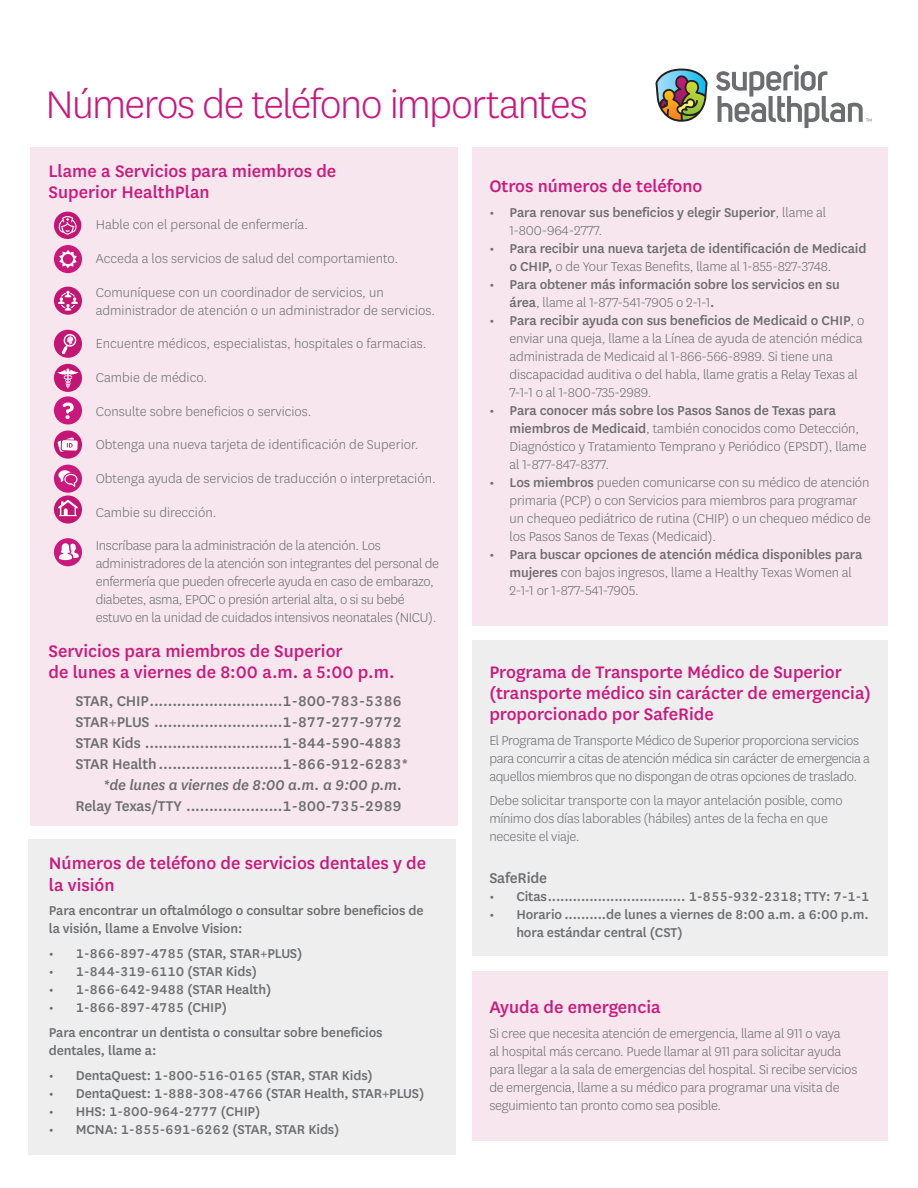
<style>
.page{position:relative;width:918px;height:1188px;background:#fff}
.page>*{position:absolute;margin:0;border:0;box-sizing:border-box;transform-origin:0 0}
.t1{font:300 45px "Centene Sans";letter-spacing:-.035em;color:#ca187d}
.t2{font:500 19.5px/21px "Centene Sans";color:#ca1a7d}
.t3{font:500 16.5px "Centene Sans";letter-spacing:-.01em;color:#6c6d70}
.t4{font:italic 500 16.5px "Centene Sans";letter-spacing:-.01em;color:#6c6d70}
.t5{font:300 15px/18px "Centene Sans";letter-spacing:-.01em;color:#6c6d70}
.t6{font:500 15px/18px "Centene Sans";letter-spacing:-.01em;color:#6c6d70}
.s1{font-weight:300}
.s2{font-weight:500}
</style>
<div class="page">
<div style="left:472px;top:640px;width:416px;height:315px;background:#eeeeef"></div>
<div style="left:472px;top:971px;width:416px;height:169px;background:#f7e6ed"></div>
<img style="left:655px;top:64px;width:217px;height:64px">
<div style="left:473px;top:147px;width:415px;height:479px;background:#f7e6ed"></div>
<div style="left:29px;top:839px;width:427px;height:316px;background:#eeeeef"></div>
<div style="left:30px;top:147px;width:428px;height:678px;background:#f7e6ed"></div>
<div style="left:54px;top:245px;width:28px;height:28px;background:#ca187d;border-radius:50%"></div>
<svg style="left:59px;top:250px;width:18px;height:18px"></svg>
<div style="left:54px;top:396px;width:28px;height:29px;background:#ca187d;border-radius:50%"></div>
<svg style="left:63px;top:403px;width:11px;height:16px"></svg>
<div style="left:54px;top:465px;width:28px;height:28px;background:#ca187d;border-radius:50%"></div>
<svg style="left:58px;top:470px;width:20px;height:17px"></svg>
<div style="left:54px;top:538px;width:28px;height:28px;background:#ca187d;border-radius:50%"></div>
<svg style="left:59px;top:543px;width:20px;height:17px"></svg>
<svg style="left:58px;top:291px;width:20px;height:20px"></svg>
<svg style="left:62px;top:334px;width:15px;height:20px"></svg>
<svg style="left:57px;top:369px;width:21px;height:20px"></svg>
<svg style="left:57px;top:437px;width:21px;height:15px"></svg>
<svg style="left:58px;top:500px;width:20px;height:16px"></svg>
<svg style="left:59px;top:216px;width:18px;height:19px"></svg>
<h1 class="t1" style="left:46px;top:76px;width:544px">Números de teléfono importantes</h1>
<h2 class="t2" style="left:49px;top:159px;width:289px">Llame a Servicios para miembros de<br>Superior HealthPlan</h2>
<p class="t5" style="left:96px;top:215px;width:214px">Hable con el personal de enfermería.</p>
<p class="t5" style="left:96px;top:249px;width:304px">Acceda a los servicios de salud del comportamiento.</p>
<p class="t5" style="left:96px;top:283px;width:341px">Comuníquese con un coordinador de servicios, un administrador de atención o un administrador de servicios.</p>
<p class="t5" style="left:96px;top:334px;width:332px">Encuentre médicos, especialistas, hospitales o farmacias.</p>
<p class="t5" style="left:96px;top:368px;width:113px">Cambie de médico.</p>
<p class="t5" style="left:96px;top:402px;width:217px">Consulte sobre beneficios o servicios.</p>
<p class="t5" style="left:96px;top:435px;width:324px">Obtenga una nueva tarjeta de identificación de Superior.</p>
<p class="t5" style="left:96px;top:469px;width:341px">Obtenga ayuda de servicios de traducción o interpretación.</p>
<p class="t5" style="left:96px;top:503px;width:122px">Cambie su dirección.</p>
<p class="t5" style="left:96px;top:536px;width:345px">Inscríbase para la administración de la atención. Los administradores de la atención son integrantes del personal de enfermería que pueden ofrecerle ayuda en caso de embarazo, diabetes, asma, EPOC o presión arterial alta, o si su bebé estuvo en la unidad de cuidados intensivos neonatales (NICU).</p>
<h2 class="t2" style="left:49px;top:639px;width:296px">Servicios para miembros de Superior</h2>
<p class="t2" style="left:49px;top:660px;width:348px">de lunes a viernes de 8:00 a.m. a 5:00 p.m.</p>
<p class="t3" style="left:76px;top:689px;width:328px">STAR, CHIP.............................1-800-783-5386</p>
<p class="t3" style="left:76px;top:710px;width:328px">STAR+PLUS ............................1-877-277-9772</p>
<p class="t3" style="left:76px;top:731px;width:328px">STAR Kids ..............................1-844-590-4883</p>
<p class="t3" style="left:76px;top:752px;width:334px">STAR Health...........................1-866-912-6283*</p>
<p class="t4" style="left:103px;top:774px;width:300px">*de lunes a viernes de 8:00 a.m. a 9:00 p.m.</p>
<p class="t3" style="left:76px;top:794px;width:328px">Relay Texas/TTY .....................1-800-735-2989</p>
<h2 class="t2" style="left:49px;top:851px;width:379px;line-height:21.6px">Números de teléfono de servicios dentales y de la visión</h2>
<p class="t6" style="left:49px;top:901px;width:376px">Para encontrar un oftalmólogo o consultar sobre beneficios de la visión, llame a Envolve Vision:</p>
<p class="t6" style="left:76px;top:944px;width:228px">1-866-897-4785 (STAR, STAR+PLUS)</p>
<p class="t6" style="left:76px;top:962px;width:183px">1-844-319-6110 (STAR Kids)</p>
<p class="t6" style="left:76px;top:980px;width:197px">1-866-642-9488 (STAR Health)</p>
<p class="t6" style="left:76px;top:998px;width:153px">1-866-897-4785 (CHIP)</p>
<p class="t6" style="left:49px;top:1022px;width:335px">Para encontrar un dentista o consultar sobre beneficios dentales, llame a:</p>
<p class="t6" style="left:76px;top:1065px;width:299px">DentaQuest: 1-800-516-0165 (STAR, STAR Kids)</p>
<p class="t6" style="left:76px;top:1083px;width:350px">DentaQuest: 1-888-308-4766 (STAR Health, STAR+PLUS)</p>
<p class="t6" style="left:76px;top:1101px;width:186px">HHS: 1-800-964-2777 (CHIP)</p>
<p class="t6" style="left:76px;top:1119px;width:265px">MCNA: 1-855-691-6262 (STAR, STAR Kids)</p>
<p class="t6" style="left:49px;top:944px;width:7px;text-align:justify">• • • •</p>
<p class="t6" style="left:49px;top:1065px;width:7px;text-align:justify">• • • •</p>
<h2 class="t2" style="left:489px;top:174px;width:215px">Otros números de teléfono</h2>
<p class="t6" style="left:510px;top:202px;width:318px">Para renovar sus beneficios y elegir Superior<span class="s1">, llame al<br>1-800-964-2777.</span></p>
<p class="t6" style="left:510px;top:238px;width:359px">Para recibir una nueva tarjeta de identificación de Medicaid o CHIP, <span class="s1">o de Your Texas Benefits, llame al 1-855-827-3748.</span></p>
<p class="t6" style="left:510px;top:274px;width:332px">Para obtener más información sobre los servicios en su área<span class="s1">, llame al 1-877-541-7905 o 2-1-1</span>.</p>
<p class="t5" style="left:510px;top:311px;width:356px"><span class="s2">Para recibir ayuda con sus beneficios de Medicaid o CHIP</span>, o enviar una queja, llame a la Línea de ayuda de atención médica administrada de Medicaid al 1-866-566-8989. Si tiene una discapacidad auditiva o del habla, llame gratis a Relay Texas al 7-1-1 o al 1-800-735-2989.</p>
<p class="t5" style="left:510px;top:401px;width:359px"><span class="s2">Para conocer más sobre los Pasos Sanos de Texas para miembros de Medicaid</span>, también conocidos como Detección, Diagnóstico y Tratamiento Temprano y Periódico (EPSDT), llame al 1-877-847-8377.</p>
<p class="t5" style="left:510px;top:473px;width:363px"><span class="s2">Los miembros</span> pueden comunicarse con su médico de atención primaria (PCP) o con Servicios para miembros para programar un chequeo pediátrico de rutina (CHIP) o un chequeo médico de los Pasos Sanos de Texas (Medicaid).</p>
<p class="t5" style="left:510px;top:545px;width:354px"><span class="s2">Para buscar opciones de atención médica disponibles para mujeres</span> con bajos ingresos, llame a Healthy Texas Women al<br>2-1-1 or 1-877-541-7905.</p>
<p class="t6" style="left:489px;top:202px;width:7px">•</p>
<p class="t6" style="left:489px;top:238px;width:7px">•</p>
<p class="t6" style="left:489px;top:274px;width:7px">•</p>
<p class="t6" style="left:489px;top:310px;width:7px">•</p>
<p class="t6" style="left:489px;top:400px;width:7px">•</p>
<p class="t6" style="left:489px;top:472px;width:7px">•</p>
<p class="t6" style="left:489px;top:544px;width:7px">•</p>
<h2 class="t2" style="left:489px;top:660px;width:383px">Programa de Transporte Médico de Superior (transporte médico sin carácter de emergencia) proporcionado por SafeRide</h2>
<p class="t5" style="left:489px;top:731px;width:382px">El Programa de Transporte Médico de Superior proporciona servicios para concurrir a citas de atención médica sin carácter de emergencia a aquellos miembros que no dispongan de otras opciones de traslado.</p>
<p class="t5" style="left:489px;top:791px;width:355px">Debe solicitar transporte con la mayor antelación posible, como mínimo dos días laborables (hábiles) antes de la fecha en que necesite el viaje.</p>
<h3 class="t3" style="left:489px;top:866px;width:59px">SafeRide</h3>
<p class="t6" style="left:489px;top:886px;width:7px">•</p>
<p class="t6" style="left:516px;top:886px;width:355px">Citas................................. 1-855-932-2318; TTY: 7-1-1</p>
<p class="t6" style="left:489px;top:904px;width:7px">•</p>
<p class="t6" style="left:516px;top:904px;width:354px">Horario ..........de lunes a viernes de 8:00 a.m. a 6:00 p.m.</p>
<p class="t6" style="left:516px;top:922px;width:168px">hora estándar central (CST)</p>
<h3 class="t2" style="left:489px;top:995px;width:173px">Ayuda de emergencia</h3>
<p class="t5" style="left:489px;top:1024px;width:370px">Si cree que necesita atención de emergencia, llame al 911 o vaya<br>al hospital más cercano. Puede llamar al 911 para solicitar ayuda para llegar a la sala de emergencias del hospital. Si recibe servicios de emergencia, llame a su médico para programar una visita de seguimiento tan pronto como sea posible.</p>
</div>
